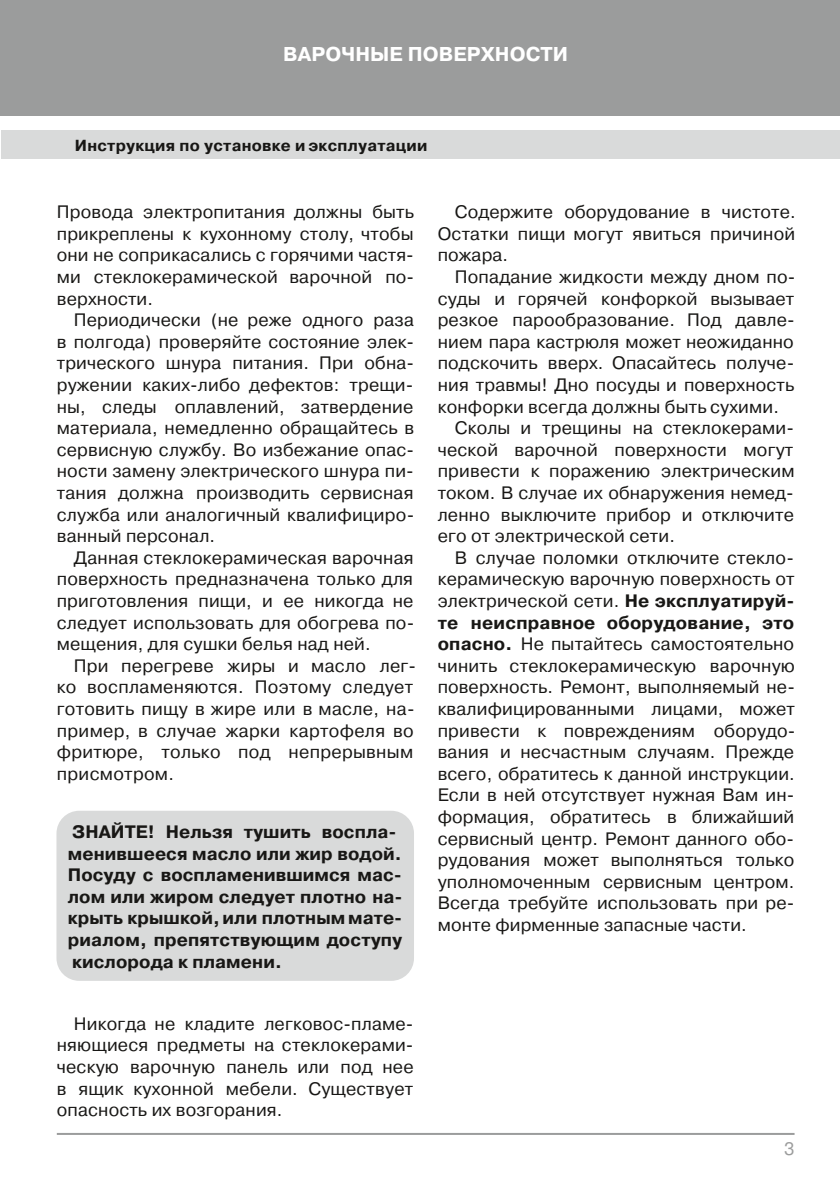
<style>
.page{position:relative;width:840px;height:1191px;background:#fff}
.page>*{position:absolute;margin:0;border:0;box-sizing:border-box;transform-origin:0 0}
.t1{font:700 20px "Pragmatica C";letter-spacing:.005em;color:#fff}
.t2{font:18px/21.6px "Pragmatica C";letter-spacing:.01em;color:#181715;text-align:justify}
.t3{font:700 18px/21.6px "Pragmatica C";letter-spacing:.005em;color:#181715}
.t4{font:18px "Pragmatica C";color:#9b9c9c}
.t5{font:700 16px "Pragmatica C";letter-spacing:.015em;color:#181715}
.s1{font-weight:700}
</style>
<div class="page">
<div style="left:0;top:0;width:839px;height:116px;background:#9b9c9c"></div>
<div style="left:1px;top:130px;width:838px;height:29px;background:#d9dada"></div>
<hr style="left:57px;top:1133px;width:737px;height:2px;background:#9b9c9c">
<div style="left:56px;top:811px;width:358px;height:170px;background:#d9dada;border-radius:23px"></div>
<p class="t1" style="left:283px;top:46px;width:286px">ВАРОЧНЫЕ ПОВЕРХНОСТИ</p>
<p class="t5" style="left:75px;top:138px;width:354px">Инструкция по установке и эксплуатации</p>
<p class="t2" style="left:57px;top:202px;width:359px">Провода электропитания должны быть прикреплены к кухонному столу, чтобы они не соприкасались с горячими частя&shy;ми стеклокерамической варочной по&shy;верхности.</p>
<p class="t2" style="left:57px;top:310px;width:359px;text-indent:17px">Периодически (не реже одного раза в полгода) проверяйте состояние элек&shy;трического шнура питания. При обна&shy;ружении каких-либо дефектов: трещи&shy;ны, следы оплавлений, затвердение материала, немедленно обращайтесь в сервисную службу. Во избежание опас&shy;ности замену электрического шнура пи&shy;тания должна производить сервисная служба или аналогичный квалифициро&shy;ванный персонал.</p>
<p class="t2" style="left:57px;top:548px;width:359px;text-indent:17px">Данная стеклокерамическая варочная поверхность предназначена только для приготовления пищи, и ее никогда не следует использовать для обогрева по&shy;мещения, для сушки белья над ней.</p>
<p class="t2" style="left:57px;top:656px;width:361px;text-align:left;text-indent:17px">При перегреве жиры и масло лег&shy;ко воспламеняются. Поэтому следует готовить пищу в жире или в масле, на&shy;пример, в случае жарки картофеля во фритюре, только под непрерывным присмотром.</p>
<p class="t3" style="left:68px;top:822px;width:336px">ЗНАЙТЕ! Нельзя тушить воспла&shy;менившееся масло или жир водой.<br>Посуду с воспламенившимся мас&shy;лом или жиром следует плотно на&shy;крыть крышкой,или плотным мате&shy;риалом, препятствующим доступу кислорода к пламени.</p>
<p class="t2" style="left:57px;top:1014px;width:358px;text-indent:17px">Никогда не кладите легковос-пламе&shy;няющиеся предметы на стеклокерами&shy;ческую варочную панель или под нее в ящик кухонной мебели. Существует опасность их возгорания.</p>
<p class="t2" style="left:437px;top:202px;width:359px;text-indent:17px">Содержите оборудование в чистоте.<br>Остатки пищи могут явиться причиной пожара.</p>
<p class="t2" style="left:454px;top:267px;width:342px">Попадание жидкости между дном по-</p>
<p class="t2" style="left:437px;top:289px;width:358px">суды и горячей конфоркой вызывает</p>
<p class="t2" style="left:437px;top:310px;width:358px">резкое парообразование. Под давле-</p>
<p class="t2" style="left:437px;top:332px;width:357px">нием пара кастрюля может неожиданно</p>
<p class="t2" style="left:437px;top:354px;width:358px">подскочить вверх. Опасайтесь получе-</p>
<p class="t2" style="left:437px;top:375px;width:358px">ния травмы! Дно посуды и поверхность</p>
<p class="t2" style="left:437px;top:397px;width:343px">конфорки всегда должны быть сухими.</p>
<p class="t2" style="left:454px;top:418px;width:340px">Сколы и трещины на стеклокерами-</p>
<p class="t2" style="left:437px;top:440px;width:357px">ческой варочной поверхности могут</p>
<p class="t2" style="left:437px;top:462px;width:358px">привести к поражению электрическим</p>
<p class="t2" style="left:437px;top:483px;width:357px">током. В случае их обнаружения немед-</p>
<p class="t2" style="left:437px;top:505px;width:357px">ленно выключите прибор и отключите</p>
<p class="t2" style="left:437px;top:526px;width:239px">его от электрической сети.</p>
<p class="t2" style="left:454px;top:548px;width:340px">В случае поломки отключите стекло-</p>
<p class="t2" style="left:437px;top:570px;width:358px">керамическую варочную поверхность от</p>
<p class="t2" style="left:437px;top:591px;width:358px">электрической сети. <span class="s1">Не эксплуатируй-</span></p>
<p class="t3" style="left:437px;top:613px;width:358px">те неисправное оборудование, это</p>
<p class="t2" style="left:437px;top:634px;width:358px"><span class="s1">опасно.</span> Не пытайтесь самостоятельно</p>
<p class="t2" style="left:437px;top:656px;width:358px">чинить стеклокерамическую варочную</p>
<p class="t2" style="left:437px;top:678px;width:358px">поверхность. Ремонт, выполняемый не-</p>
<p class="t2" style="left:437px;top:699px;width:359px">квалифицированными лицами, может</p>
<p class="t2" style="left:437px;top:721px;width:359px">привести к повреждениям оборудо-</p>
<p class="t2" style="left:437px;top:742px;width:357px">вания и несчастным случаям. Прежде</p>
<p class="t2" style="left:437px;top:764px;width:358px">всего, обратитесь к данной инструкции.</p>
<p class="t2" style="left:437px;top:786px;width:358px">Если в ней отсутствует нужная Вам ин-</p>
<p class="t2" style="left:437px;top:807px;width:358px">формация, обратитесь в ближайший</p>
<p class="t2" style="left:437px;top:829px;width:358px">сервисный центр. Ремонт данного обо-</p>
<p class="t2" style="left:437px;top:850px;width:358px">рудования может выполняться только</p>
<p class="t2" style="left:437px;top:872px;width:358px">уполномоченным сервисным центром.</p>
<p class="t2" style="left:437px;top:894px;width:358px">Всегда требуйте использовать при ре-</p>
<p class="t2" style="left:437px;top:915px;width:310px">монте фирменные запасные части.</p>
<p class="t4" style="left:783px;top:1141px;width:12px">3</p>
</div>
